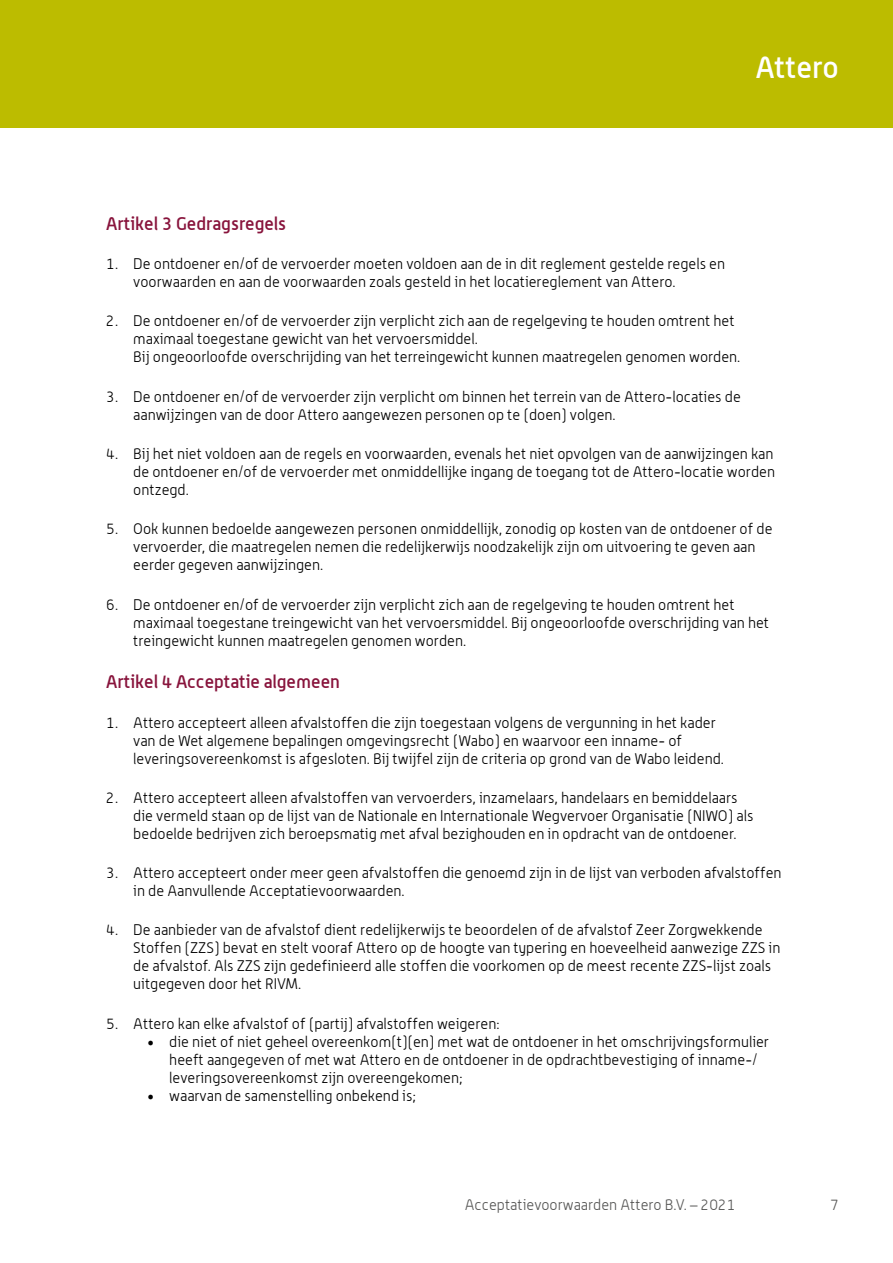
<style>
.page{position:relative;width:893px;height:1263px;background:#fff}
.page>*{position:absolute;margin:0;border:0;box-sizing:border-box;transform-origin:0 0}
.t1{font:500 30px "Alwyn";color:#fff}
.t2{font:500 18px "Alwyn";color:#88143c}
.t3{font:300 15px/18px "Alwyn";color:#000}
.t4{font:300 15px "Alwyn";color:#575756}
</style>
<div class="page">
<div style="left:0;top:0;width:893px;height:128px;background:#bcbc00"></div>
<h1 class="t1" style="left:756px;top:49px;width:85px">Attero</h1>
<p class="t2" style="left:106px;top:213px;width:181px">Artikel 3 Gedragsregels</p>
<p class="t3" style="left:133px;top:255px;width:593px;text-indent:-27px">1. De ontdoener en/of de vervoerder moeten voldoen aan de in dit reglement gestelde regels en voorwaarden en aan de voorwaarden zoals gesteld in het locatiereglement van Attero.</p>
<p class="t3" style="left:133px;top:312px;width:609px;text-indent:-27px">2. De ontdoener en/of de vervoerder zijn verplicht zich aan de regelgeving te houden omtrent het maximaal toegestane gewicht van het vervoersmiddel.<br>Bij ongeoorloofde overschrijding van het terreingewicht kunnen maatregelen genomen worden.</p>
<p class="t3" style="left:133px;top:387px;width:609px;text-indent:-27px">3. De ontdoener en/of de vervoerder zijn verplicht om binnen het terrein van de Attero-locaties de aanwijzingen van de door Attero aangewezen personen op te (doen) volgen.</p>
<p class="t3" style="left:133px;top:444px;width:643px;text-align:justify;text-indent:-27px">4. Bij het niet voldoen aan de regels en voorwaarden, evenals het niet opvolgen van de aanwijzingen kan de ontdoener en/of de vervoerder met onmiddellijke ingang de toegang tot de Attero-locatie worden ontzegd.</p>
<p class="t3" style="left:133px;top:520px;width:641px;text-indent:-27px">5. Ook kunnen bedoelde aangewezen personen onmiddellijk, zonodig op kosten van de ontdoener of de vervoerder, die maatregelen nemen die redelijkerwijs noodzakelijk zijn om uitvoering te geven aan eerder gegeven aanwijzingen.</p>
<p class="t3" style="left:133px;top:595px;width:637px;text-indent:-27px">6. De ontdoener en/of de vervoerder zijn verplicht zich aan de regelgeving te houden omtrent het maximaal toegestane treingewicht van het vervoersmiddel. Bij ongeoorloofde overschrijding van het treingewicht kunnen maatregelen genomen worden.</p>
<p class="t2" style="left:106px;top:671px;width:235px">Artikel 4 Acceptatie algemeen</p>
<p class="t3" style="left:133px;top:713px;width:592px;text-indent:-27px">1. Attero accepteert alleen afvalstoffen die zijn toegestaan volgens de vergunning in het kader van de Wet algemene bepalingen omgevingsrecht (Wabo) en waarvoor een inname- of leveringsovereenkomst is afgesloten. Bij twijfel zijn de criteria op grond van de Wabo leidend.</p>
<p class="t3" style="left:133px;top:788px;width:622px;text-indent:-27px">2. Attero accepteert alleen afvalstoffen van vervoerders, inzamelaars, handelaars en bemiddelaars die vermeld staan op de lijst van de Nationale en Internationale Wegvervoer Organisatie (NIWO) als bedoelde bedrijven zich beroepsmatig met afval bezighouden en in opdracht van de ontdoener.</p>
<p class="t3" style="left:133px;top:864px;width:650px;text-indent:-27px">3. Attero accepteert onder meer geen afvalstoffen die genoemd zijn in de lijst van verboden afvalstoffen in de Aanvullende Acceptatievoorwaarden.</p>
<p class="t3" style="left:133px;top:921px;width:649px;text-indent:-27px">4. De aanbieder van de afvalstof dient redelijkerwijs te beoordelen of de afvalstof Zeer Zorgwekkende Stoffen (ZZS) bevat en stelt vooraf Attero op de hoogte van typering en hoeveelheid aanwezige ZZS in de afvalstof. Als ZZS zijn gedefinieerd alle stoffen die voorkomen op de meest recente ZZS-lijst zoals uitgegeven door het RIVM.</p>
<p class="t3" style="left:106px;top:1014px;width:395px">5. Attero kan elke afvalstof of (partij) afvalstoffen weigeren:</p>
<p class="t3" style="left:169px;top:1032px;width:601px;text-indent:-22px">• die niet of niet geheel overeenkom(t)(en) met wat de ontdoener in het omschrijvingsformulier heeft aangegeven of met wat Attero en de ontdoener in de opdrachtbevestiging of inname-/ leveringsovereenkomst zijn overeengekomen;</p>
<p class="t3" style="left:147px;top:1086px;width:271px">• waarvan de samenstelling onbekend is;</p>
<p class="t4" style="left:465px;top:1196px;width:272px">Acceptatievoorwaarden Attero B.V. – 2021</p>
<p class="t4" style="left:830px;top:1196px;width:10px">7</p>
</div>
